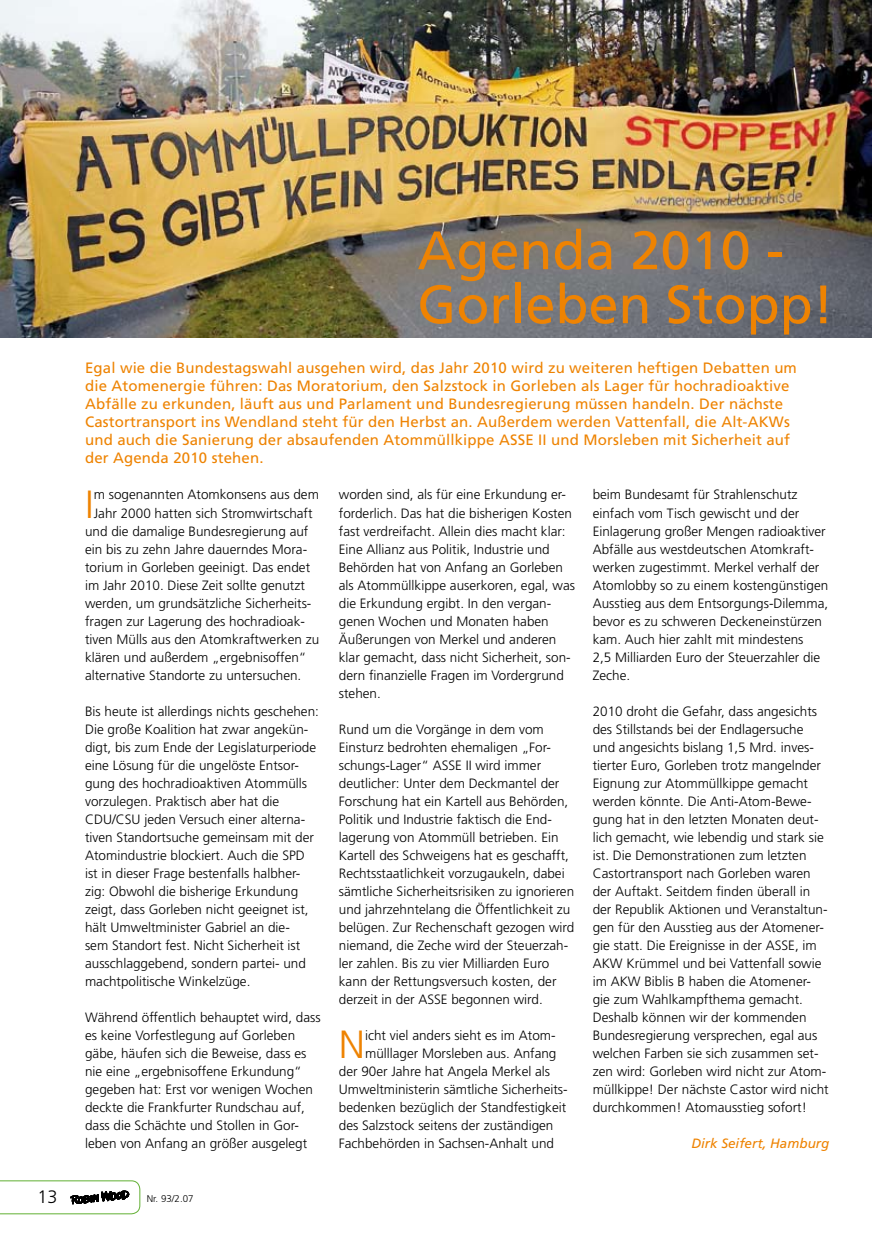
<style>
.page{position:relative;width:872px;height:1242px;background:#fff}
.page>*{position:absolute;margin:0;border:0;box-sizing:border-box;transform-origin:0 0}
.t1{font:54px/54px "Frutiger LT";color:#ee8302}
.t2{font:300 39.3px "Frutiger LT";color:#ee8302}
.t3{font:300 18px "Frutiger LT";color:#000}
.t4{font:15px/18px "Frutiger LT";letter-spacing:.01em;color:#ee8302}
.t5{font:300 13.5px/18px "Frutiger LT";color:#000}
.t6{font:italic 13.5px "Frutiger LT";color:#ee8302}
.t7{font:300 9.75px "Frutiger LT";color:#000}
</style>
<div class="page">
<img style="left:0;top:0;width:872px;height:337px">
<svg style="left:0;top:1180px;width:140px;height:34px"></svg>
<h3 class="t3" style="left:37px;top:1186px;width:22px">13</h3>
<h1 class="t1" style="left:417px;top:224px;width:418px">Agenda 2010 -<br>Gorleben Stopp!</h1>
<p class="t4" style="left:85px;top:359px;width:713px">Egal wie die Bundestagswahl ausgehen wird, das Jahr 2010 wird zu weiteren heftigen Debatten um die Atomenergie führen: Das Moratorium, den Salzstock in Gorleben als Lager für hochradioaktive Abfälle zu erkunden, läuft aus und Parlament und Bundesregierung müssen handeln. Der nächste Castortransport ins Wendland steht für den Herbst an. Außerdem werden Vattenfall, die Alt-AKWs und auch die Sanierung der absaufenden Atommüllkippe ASSE II und Morsleben mit Sicherheit auf der Agenda 2010 stehen.</p>
<h2 class="t2" style="left:85px;top:482px;width:10px">I</h2>
<p class="t5" style="left:94px;top:486px;width:227px">m sogenannten Atomkonsens aus dem</p>
<p class="t5" style="left:339px;top:486px;width:238px">worden sind, als für eine Erkundung er&shy;forderlich. Das hat die bisherigen Kosten fast verdreifacht. Allein dies macht klar:<br>Eine Allianz aus Politik, Industrie und Behörden hat von Anfang an Gorleben als Atommüllkippe auserkoren, egal, was die Erkundung ergibt. In den vergan&shy;genen Wochen und Monaten haben Äußerungen von Merkel und anderen klar gemacht, dass nicht Sicherheit, son&shy;dern finanzielle Fragen im Vordergrund stehen.</p>
<p class="t5" style="left:339px;top:720px;width:237px">Rund um die Vorgänge in dem vom Einsturz bedrohten ehemaligen „For&shy;schungs-Lager“ ASSE II wird immer deutlicher: Unter dem Deckmantel der Forschung hat ein Kartell aus Behörden, Politik und Industrie faktisch die End&shy;lagerung von Atommüll betrieben. Ein Kartell des Schweigens hat es geschafft, Rechtsstaatlichkeit vorzugaukeln, dabei sämtliche Sicherheitsrisiken zu ignorieren und jahrzehntelang die Öffentlichkeit zu belügen. Zur Rechenschaft gezogen wird niemand, die Zeche wird der Steuerzah&shy;ler zahlen. Bis zu vier Milliarden Euro kann der Rettungsversuch kosten, der derzeit in der ASSE begonnen wird.</p>
<h2 class="t2" style="left:339px;top:1022px;width:28px">N</h2>
<p class="t5" style="left:365px;top:1026px;width:192px">icht viel anders sieht es im Atom-</p>
<p class="t5" style="left:592px;top:486px;width:237px">beim Bundesamt für Strahlenschutz einfach vom Tisch gewischt und der Einlagerung großer Mengen radioaktiver Abfälle aus westdeutschen Atomkraft&shy;werken zugestimmt. Merkel verhalf der Atomlobby so zu einem kostengünstigen Ausstieg aus dem Entsorgungs-Dilemma, bevor es zu schweren Deckeneinstürzen kam. Auch hier zahlt mit mindestens<br>2,5 Milliarden Euro der Steuerzahler die Zeche.</p>
<p class="t5" style="left:592px;top:702px;width:238px">2010 droht die Gefahr, dass angesichts des Stillstands bei der Endlagersuche und angesichts bislang 1,5 Mrd. inves&shy;tierter Euro, Gorleben trotz mangelnder Eignung zur Atommüllkippe gemacht werden könnte. Die Anti-Atom-Bewe&shy;gung hat in den letzten Monaten deut&shy;lich gemacht, wie lebendig und stark sie ist. Die Demonstrationen zum letzten Castortransport nach Gorleben waren der Auftakt. Seitdem finden überall in der Republik Aktionen und Veranstaltun&shy;gen für den Ausstieg aus der Atomener&shy;gie statt. Die Ereignisse in der ASSE, im AKW Krümmel und bei Vattenfall sowie im AKW Biblis B haben die Atomener&shy;gie zum Wahlkampfthema gemacht.<br>Deshalb können wir der kommenden Bundesregierung versprechen, egal aus welchen Farben sie sich zusammen set&shy;zen wird: Gorleben wird nicht zur Atom&shy;müllkippe! Der nächste Castor wird nicht durchkommen! Atomausstieg sofort!</p>
<p class="t5" style="left:94px;top:504px;width:220px">Jahr 2000 hatten sich Stromwirtschaft</p>
<p class="t5" style="left:85px;top:522px;width:225px">und die damalige Bundesregierung auf</p>
<p class="t5" style="left:85px;top:540px;width:224px">ein bis zu zehn Jahre dauerndes Mora-</p>
<p class="t5" style="left:85px;top:558px;width:227px">torium in Gorleben geeinigt. Das endet</p>
<p class="t5" style="left:85px;top:576px;width:221px">im Jahr 2010. Diese Zeit sollte genutzt</p>
<p class="t5" style="left:85px;top:594px;width:228px">werden, um grundsätzliche Sicherheits-</p>
<p class="t5" style="left:85px;top:612px;width:221px">fragen zur Lagerung des hochradioak-</p>
<p class="t5" style="left:85px;top:630px;width:236px">tiven Mülls aus den Atomkraftwerken zu</p>
<p class="t5" style="left:85px;top:648px;width:223px">klären und außerdem „ergebnisoffen“</p>
<p class="t5" style="left:85px;top:666px;width:218px">alternative Standorte zu untersuchen.</p>
<p class="t5" style="left:85px;top:702px;width:235px">Bis heute ist allerdings nichts geschehen:<br>Die große Koalition hat zwar angekün&shy;digt, bis zum Ende der Legislaturperiode eine Lösung für die ungelöste Entsor&shy;gung des hochradioaktiven Atommülls vorzulegen. Praktisch aber hat die CDU/CSU jeden Versuch einer alterna&shy;tiven Standortsuche gemeinsam mit der Atomindustrie blockiert. Auch die SPD ist in dieser Frage bestenfalls halbher&shy;zig: Obwohl die bisherige Erkundung zeigt, dass Gorleben nicht geeignet ist, hält Umweltminister Gabriel an die-<br>sem Standort fest. Nicht Sicherheit ist ausschlaggebend, sondern partei- und machtpolitische Winkelzüge.</p>
<p class="t5" style="left:85px;top:1008px;width:237px">Während öffentlich behauptet wird, dass es keine Vorfestlegung auf Gorleben gäbe, häufen sich die Beweise, dass es nie eine „ergebnisoffene Erkundung“ gegeben hat: Erst vor wenigen Wochen deckte die Frankfurter Rundschau auf, dass die Schächte und Stollen in Gor&shy;leben von Anfang an größer ausgelegt</p>
<p class="t5" style="left:365px;top:1044px;width:193px">mülllager Morsleben aus. Anfang</p>
<p class="t5" style="left:339px;top:1062px;width:213px">der 90er Jahre hat Angela Merkel als</p>
<p class="t5" style="left:339px;top:1080px;width:230px">Umweltministerin sämtliche Sicherheits-</p>
<p class="t5" style="left:339px;top:1098px;width:229px">bedenken bezüglich der Standfestigkeit</p>
<p class="t5" style="left:339px;top:1116px;width:216px">des Salzstock seitens der zuständigen</p>
<p class="t5" style="left:339px;top:1134px;width:217px">Fachbehörden in Sachsen-Anhalt und</p>
<p class="t6" style="left:691px;top:1135px;width:140px">Dirk Seifert, Hamburg</p>
<p class="t7" style="left:147px;top:1193px;width:48px">Nr. 93/2.07</p>
</div>
